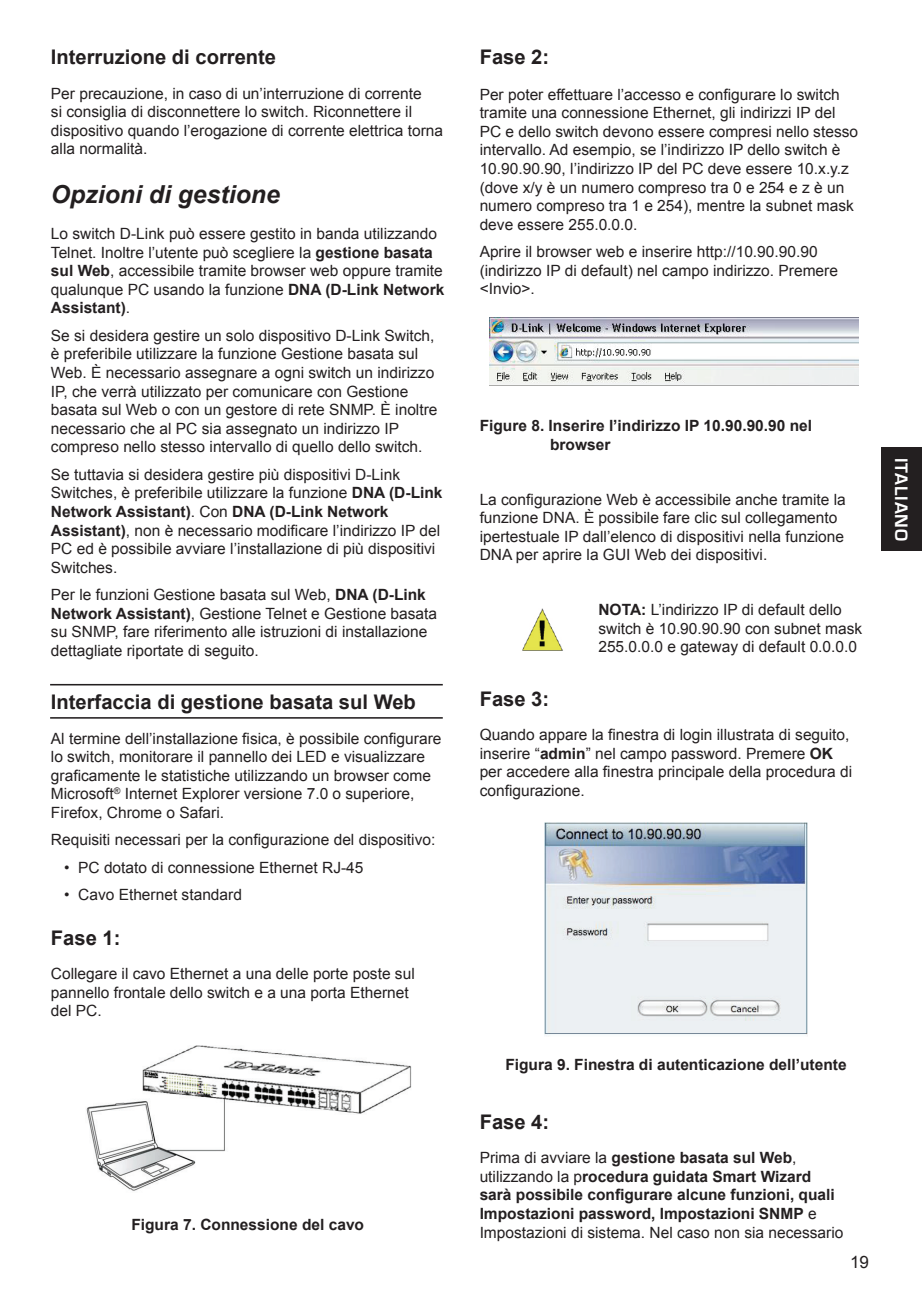
<style>
.page{position:relative;width:922px;height:1297px;background:#fff}
.page>*{position:absolute;margin:0;border:0;box-sizing:border-box;transform-origin:0 0}
.t1{font:italic 700 24.75px "Arial";color:#231f20}
.t2{font:700 20.25px "Arial";color:#231f20}
.t3{font:700 18.5px "Eurostile";letter-spacing:.05em;color:#fff}
.t4{font:17px "Arial";color:#231f20}
.t5{font:15.5px/18.5px "Arial";color:#231f20}
.t6{font:700 15.5px/18.5px "Arial";color:#231f20}
.s1{font-weight:700}
.s2{font-weight:400}
</style>
<div class="page">
<div style="left:880px;top:447px;width:41px;height:104px;background:#231f20"></div>
<img style="left:86px;top:1045px;width:326px;height:146px">
<img style="left:489px;top:317px;width:369px;height:68px">
<img style="left:522px;top:608px;width:41px;height:43px">
<img style="left:544px;top:822px;width:263px;height:214px">
<hr style="left:50px;top:684px;width:392px;height:1px;background:#231f20">
<hr style="left:50px;top:717px;width:392px;height:2px;background:#231f20">
<h2 class="t2" style="left:51px;top:44px;width:227px">Interruzione di corrente</h2>
<p class="t5" style="left:51px;top:84px;width:393px">Per precauzione, in caso di un’interruzione di corrente<br>si consiglia di disconnettere lo switch. Riconnettere il dispositivo quando l’erogazione di corrente elettrica torna alla normalità.</p>
<h1 class="t1" style="left:51px;top:178px;width:230px">Opzioni di gestione</h1>
<p class="t5" style="left:51px;top:224px;width:395px">Lo switch D-Link può essere gestito in banda utilizzando Telnet. Inoltre l’utente può scegliere la <span class="s1">gestione basata sul Web</span>, accessibile tramite browser web oppure tramite qualunque PC usando la funzione <span class="s1">DNA (D-Link Network Assistant)</span>.</p>
<p class="t5" style="left:51px;top:326px;width:388px">Se si desidera gestire un solo dispositivo D-Link Switch, è preferibile utilizzare la funzione Gestione basata sul Web. È necessario assegnare a ogni switch un indirizzo IP, che verrà utilizzato per comunicare con Gestione basata sul Web o con un gestore di rete SNMP. È inoltre necessario che al PC sia assegnato un indirizzo IP compreso nello stesso intervallo di quello dello switch.</p>
<p class="t5" style="left:51px;top:465px;width:393px">Se tuttavia si desidera gestire più dispositivi D-Link Switches, è preferibile utilizzare la funzione <span class="s1">DNA (D-Link Network Assistant)</span>. Con <span class="s1">DNA (D-Link Network Assistant)</span>, non è necessario modificare l’indirizzo IP del PC ed è possibile avviare l’installazione di più dispositivi Switches.</p>
<p class="t5" style="left:51px;top:586px;width:387px">Per le funzioni Gestione basata sul Web, <span class="s1">DNA (D-Link Network Assistant)</span>, Gestione Telnet e Gestione basata su SNMP, fare riferimento alle istruzioni di installazione dettagliate riportate di seguito.</p>
<h2 class="t2" style="left:51px;top:689px;width:366px">Interfaccia di gestione basata sul Web</h2>
<p class="t5" style="left:51px;top:729px;width:392px">Al termine dell’installazione fisica, è possibile configurare lo switch, monitorare il pannello dei LED e visualizzare graficamente le statistiche utilizzando un browser come Microsoft<sup>®</sup> Internet Explorer versione 7.0 o superiore, Firefox, Chrome o Safari.</p>
<p class="t5" style="left:51px;top:831px;width:386px">Requisiti necessari per la configurazione del dispositivo:</p>
<p class="t5" style="left:64px;top:858px;width:301px">• PC dotato di connessione Ethernet RJ-45</p>
<p class="t5" style="left:64px;top:886px;width:179px">• Cavo Ethernet standard</p>
<h2 class="t2" style="left:51px;top:924px;width:71px">Fase 1:</h2>
<p class="t5" style="left:51px;top:965px;width:365px">Collegare il cavo Ethernet a una delle porte poste sul pannello frontale dello switch e a una porta Ethernet del PC.</p>
<p class="t6" style="left:131px;top:1216px;width:234px">Figura 7. Connessione del cavo</p>
<h2 class="t2" style="left:479px;top:44px;width:71px">Fase 2:</h2>
<p class="t5" style="left:479px;top:85px;width:380px">Per poter effettuare l’accesso e configurare lo switch tramite una connessione Ethernet, gli indirizzi IP del PC e dello switch devono essere compresi nello stesso intervallo. Ad esempio, se l’indirizzo IP dello switch è 10.90.90.90, l’indirizzo IP del PC deve essere 10.x.y.z (dove x/y è un numero compreso tra 0 e 254 e z è un numero compreso tra 1 e 254), mentre la subnet mask deve essere 255.0.0.0.</p>
<p class="t5" style="left:479px;top:243px;width:360px">Aprire il browser web e inserire http://10.90.90.90 (indirizzo IP di default) nel campo indirizzo. Premere &lt;Invio&gt;.</p>
<p class="t6" style="left:550px;top:417px;width:263px;text-indent:-70px">Figure 8. Inserire l’indirizzo IP 10.90.90.90 nel browser</p>
<p class="t5" style="left:479px;top:490px;width:367px">La configurazione Web è accessibile anche tramite la funzione DNA. È possibile fare clic sul collegamento ipertestuale IP dall’elenco di dispositivi nella funzione DNA per aprire la GUI Web dei dispositivi.</p>
<p class="t5" style="left:598px;top:601px;width:265px"><span class="s1">NOTA:</span> L’indirizzo IP di default dello switch è 10.90.90.90 con subnet mask<br>255.0.0.0 e gateway di default 0.0.0.0</p>
<h2 class="t2" style="left:479px;top:685px;width:71px">Fase 3:</h2>
<p class="t5" style="left:479px;top:726px;width:374px">Quando appare la finestra di login illustrata di seguito, inserire “<span class="s1">admin</span>” nel campo password. Premere <span class="s1">OK </span>per accedere alla finestra principale della procedura di configurazione.</p>
<p class="t3" style="left:910px;top:458px;width:85px;rotate:90deg">ITALIANO</p>
<p class="t6" style="left:505px;top:1056px;width:343px">Figura 9. Finestra di autenticazione dell’utente</p>
<h2 class="t2" style="left:479px;top:1108px;width:71px">Fase 4:</h2>
<p class="t6" style="left:479px;top:1149px;width:365px"><span class="s2">Prima di avviare la</span> gestione basata sul Web<span class="s2">, utilizzando la p</span>rocedura guidata Smart Wizard sarà possibile configurare alcune funzioni, quali Impostazioni password, Impostazioni SNMP <span class="s2">e Impostazioni di sistema. Nel caso non sia necessario</span></p>
<p class="t4" style="left:849px;top:1251px;width:20px">19</p>
</div>
